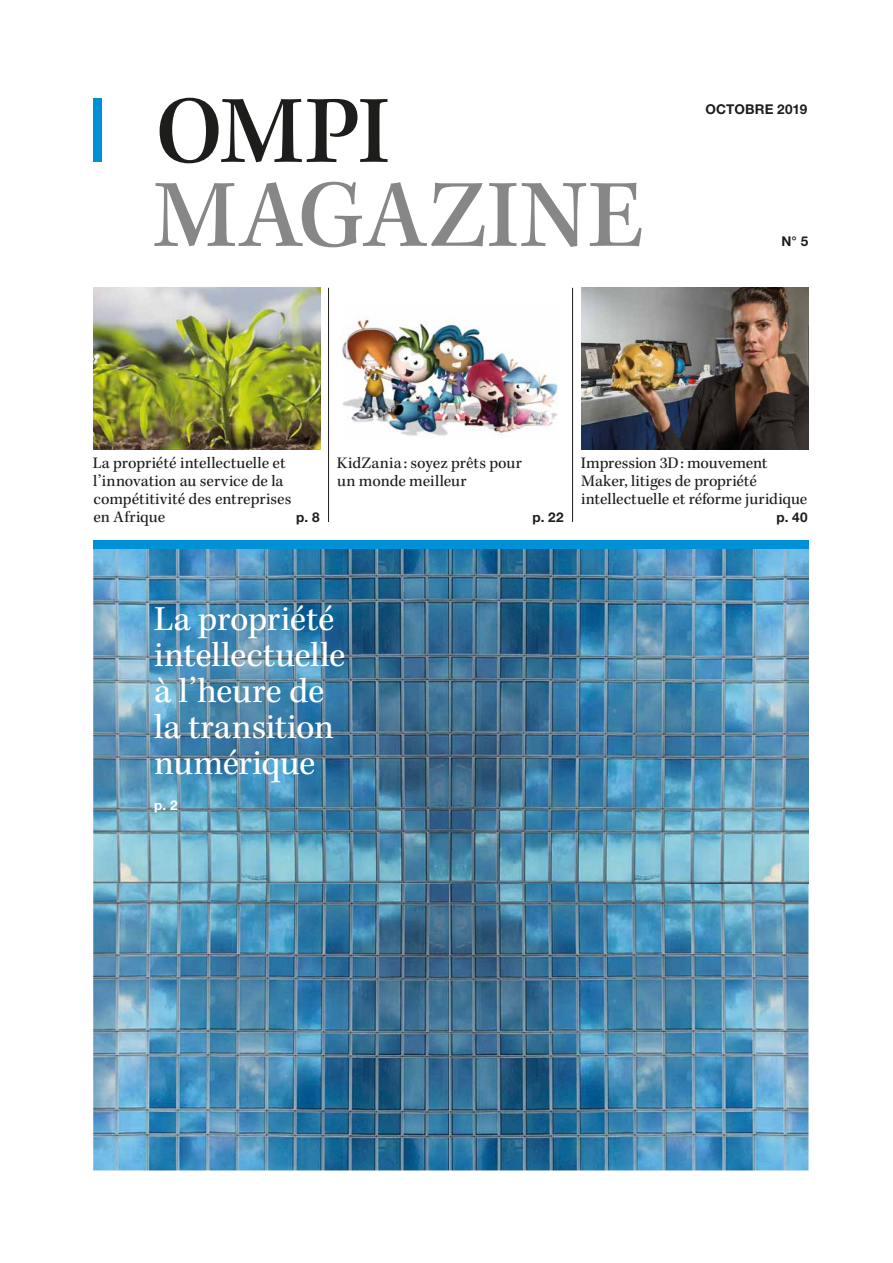
<style>
.page{position:relative;width:893px;height:1263px;background:#fff}
.page>*{position:absolute;margin:0;border:0;box-sizing:border-box;transform-origin:0 0}
.t1{font:500 99px "Kepler Std";letter-spacing:.01em;color:#878787}
.t2{font:500 99px "Kepler Std";color:#1d1d1b}
.t3{font:36px/36px "Kepler Std";letter-spacing:-.01em;color:#fff}
.t4{font:16.5px/18px "Kepler Std";color:#1d1d1b}
.t5{font:700 13.5px "Helvetica Neue LT Std";letter-spacing:.01em;color:#1d1d1b}
.t6{font:700 13.5px "Helvetica Neue LT Std";color:#fff}
</style>
<div class="page">
<hr style="left:328px;top:288px;width:1px;height:234px;background:#1d1d1b">
<hr style="left:572px;top:288px;width:1px;height:234px;background:#1d1d1b">
<img style="left:342px;top:316px;width:215px;height:122px">
<img style="left:581px;top:288px;width:226px;height:162px">
<img style="left:93px;top:288px;width:227px;height:162px">
<img style="left:93px;top:883px;width:715px;height:287px">
<img style="left:93px;top:549px;width:356px;height:334px">
<img style="left:449px;top:549px;width:359px;height:334px">
<div style="left:93px;top:99px;width:9px;height:63px;background:#0090d7"></div>
<div style="left:93px;top:540px;width:715px;height:9px;background:#0090d7"></div>
<h1 class="t2" style="left:155px;top:93px;width:236px">OMPI</h1>
<h1 class="t1" style="left:153px;top:177px;width:492px">MAGAZINE</h1>
<p class="t5" style="left:705px;top:104px;width:103px">OCTOBRE 2019</p>
<p class="t5" style="left:781px;top:236px;width:28px">N° 5</p>
<p class="t4" style="left:93px;top:455px;width:200px">La propriété intellectuelle et l’innovation au service de la compétitivité des entreprises en Afrique</p>
<p class="t5" style="left:296px;top:512px;width:25px">p. 8</p>
<p class="t4" style="left:337px;top:455px;width:186px">KidZania : soyez prêts pour un monde meilleur</p>
<p class="t5" style="left:532px;top:512px;width:33px">p. 22</p>
<p class="t4" style="left:580px;top:455px;width:228px">Impression 3D : mouvement<br>Maker, litiges de propriété intellectuelle et réforme juridique</p>
<p class="t5" style="left:776px;top:512px;width:33px">p. 40</p>
<h2 class="t3" style="left:154px;top:604px;width:192px">La propriété intellectuelle à l’heure de la transition numérique</h2>
<p class="t6" style="left:154px;top:800px;width:25px">p. 2</p>
</div>
